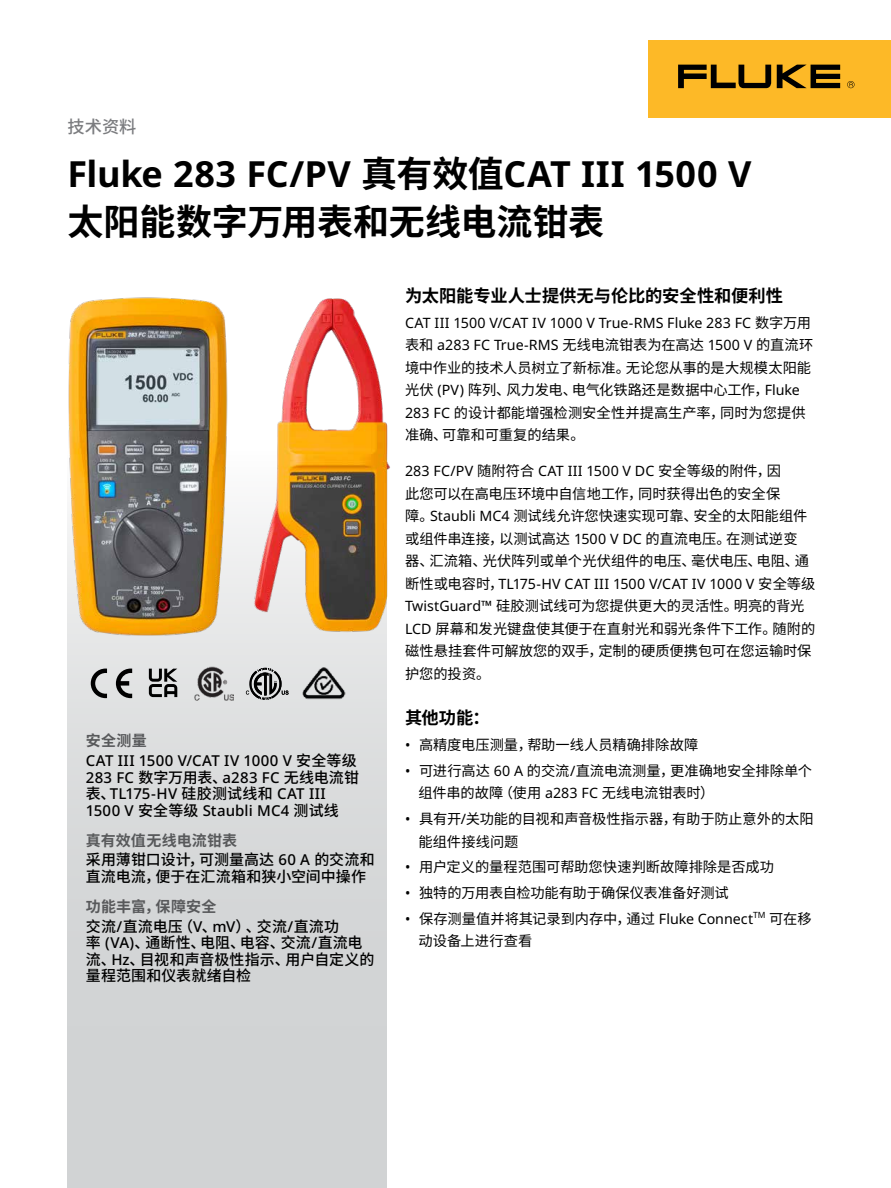
<style>
.page{position:relative;width:891px;height:1188px;background:#fff}
.page>*{position:absolute;margin:0;border:0;box-sizing:border-box;transform-origin:0 0}
.t1{font:700 36px "Noto Sans";letter-spacing:.005em;color:#000}
.t2{font:700 36px "Noto Sans SC";letter-spacing:-.005em;color:#000}
.t3{font:700 17.25px "Noto Sans SC";letter-spacing:-.005em;color:#000}
.t4{font:500 17.25px "Noto Sans SC";color:#7b7c7f}
.t5{font:500 15px/16.5px "Noto Sans SC";letter-spacing:.005em;color:#000}
.t6{font:500 15px/16.5px "Noto Sans";letter-spacing:.015em;color:#000}
.t7{font:700 15px "Noto Sans CJ Ksc";letter-spacing:.015em;color:#58595b}
.t8{font:14.25px/22.5px "Noto Sans SC";letter-spacing:-.005em;color:#000}
.t9{font:14.25px/22.5px "Noto Sans";letter-spacing:.01em;color:#000}
.s1{font-family:"Noto Sans SC"}
.s2{font-family:"Noto Sans"}
</style>
<div class="page">
<div style="left:68px;top:451px;width:319px;height:737px;background:#d1d3d4"></div>
<div style="left:648px;top:40px;width:243px;height:78px;background:#fdb927"></div>
<svg style="left:777px;top:65px;width:63px;height:23px"></svg>
<svg style="left:678px;top:65px;width:93px;height:23px"></svg>
<svg style="left:847px;top:81px;width:8px;height:7px"></svg>
<img style="left:67px;top:297px;width:323px;height:347px">
<svg style="left:91px;top:669px;width:16px;height:29px"></svg>
<svg style="left:116px;top:669px;width:16px;height:29px"></svg>
<img style="left:194px;top:667px;width:40px;height:34px">
<svg style="left:149px;top:669px;width:28px;height:28px"></svg>
<img style="left:300px;top:667px;width:46px;height:34px">
<svg style="left:246px;top:668px;width:43px;height:32px"></svg>
<img style="left:249px;top:668px;width:33px;height:31px">
<p class="t4" style="left:68px;top:117px;width:70px">技术资料</p>
<h1 class="t1" style="left:68px;top:148px;width:685px">Fluke 283 FC/PV <span class="s1">真有效值</span>CAT III 1500 V</h1>
<h1 class="t2" style="left:68px;top:201px;width:538px">太阳能数字万用表和无线电流钳表</h1>
<p class="t7" style="left:86px;top:733px;width:63px">安全测量</p>
<p class="t6" style="left:86px;top:753px;width:275px">CAT III 1500 V/CAT IV 1000 V <span class="s1">安全等级<br></span>283 FC <span class="s1">数字万用表、</span>a283 FC <span class="s1">无线电流钳表、</span>TL175-HV <span class="s1">硅胶测试线和</span> CAT III<br>1500 V <span class="s1">安全等级</span> Staubli MC4 <span class="s1">测试线</span></p>
<p class="t7" style="left:86px;top:832px;width:153px">真有效值无线电流钳表</p>
<p class="t5" style="left:86px;top:852px;width:291px">采用薄钳口设计，可测量高达 <span class="s2">60 A</span> 的交流和直流电流，便于在汇流箱和狭小空间中操作</p>
<p class="t7" style="left:86px;top:898px;width:132px">功能丰富，保障安全</p>
<p class="t5" style="left:86px;top:918px;width:290px">交流<span class="s2">/</span>直流电压（<span class="s2">V</span>、<span class="s2">mV</span>）、交流<span class="s2">/</span>直流功<br>率 <span class="s2">(VA)</span>、通断性、电阻、电容、交流<span class="s2">/</span>直流电流、<span class="s2">Hz</span>、目视和声音极性指示、用户自定义的量程范围和仪表就绪自检</p>
<p class="t3" style="left:405px;top:286px;width:380px">为太阳能专业人士提供无与伦比的安全性和便利性</p>
<p class="t9" style="left:405px;top:312px;width:410px">CAT III 1500 V/CAT IV 1000 V True-RMS Fluke 283 FC <span class="s1">数字万用表和</span> a283 FC True-RMS <span class="s1">无线电流钳表为在高达</span> 1500 V <span class="s1">的直流环</span></p>
<p class="t8" style="left:405px;top:357px;width:408px">境中作业的技术人员树立了新标准。无论您从事的是大规模太阳能光伏 <span class="s2">(PV)</span> 阵列、风力发电、电气化铁路还是数据中心工作，<span class="s2">Fluke<br>283 FC</span> 的设计都能增强检测安全性并提高生产率，同时为您提供准确、可靠和可重复的结果。</p>
<p class="t9" style="left:405px;top:460px;width:378px">283 FC/PV <span class="s1">随附符合</span> CAT III 1500 V DC <span class="s1">安全等级的附件，因</span></p>
<p class="t8" style="left:405px;top:483px;width:406px">此您可以在高电压环境中自信地工作，同时获得出色的安全保<br>障。<span class="s2">Staubli MC4</span> 测试线允许您快速实现可靠、安全的太阳能组件或组件串连接，以测试高达 <span class="s2">1500 V DC</span> 的直流电压。在测试逆变器、汇流箱、光伏阵列或单个光伏组件的电压、毫伏电压、电阻、通</p>
<p class="t9" style="left:405px;top:573px;width:412px"><span class="s1">断性或电容时，</span>TL175-HV CAT III 1500 V/CAT IV 1000 V <span class="s1">安全等级</span></p>
<p class="t8" style="left:405px;top:595px;width:412px"><span class="s2">TwistGuard™</span> 硅胶测试线可为您提供更大的灵活性。明亮的背光<br><span class="s2">LCD</span> 屏幕和发光键盘使其便于在直射光和弱光条件下工作。随附的磁性悬挂套件可解放您的双手，定制的硬质便携包可在您运输时保护您的投资。</p>
<p class="t3" style="left:405px;top:708px;width:86px">其他功能：</p>
<p class="t8" style="left:405px;top:734px;width:295px"><span class="s2">•</span> 高精度电压测量，帮助一线人员精确排除故障</p>
<p class="t8" style="left:419px;top:760px;width:395px;text-indent:-14px"><span class="s2">•</span> 可进行高达 <span class="s2">60 A</span> 的交流<span class="s2">/</span>直流电流测量，更准确地安全排除单个组件串的故障（使用 <span class="s2">a283 FC</span> 无线电流钳表时）</p>
<p class="t8" style="left:419px;top:808px;width:397px;text-indent:-14px"><span class="s2">•</span> 具有开<span class="s2">/</span>关功能的目视和声音极性指示器，有助于防止意外的太阳能组件接线问题</p>
<p class="t8" style="left:405px;top:856px;width:371px"><span class="s2">•</span> 用户定义的量程范围可帮助您快速判断故障排除是否成功</p>
<p class="t8" style="left:405px;top:882px;width:325px"><span class="s2">•</span> 独特的万用表自检功能有助于确保仪表准备好测试</p>
<p class="t8" style="left:419px;top:908px;width:395px;text-indent:-13px"><span class="s2">•</span> 保存测量值并将其记录到内存中，通过 <span class="s2">Fluke Connect</span><sup>TM</sup> 可在移动设备上进行查看</p>
</div>
